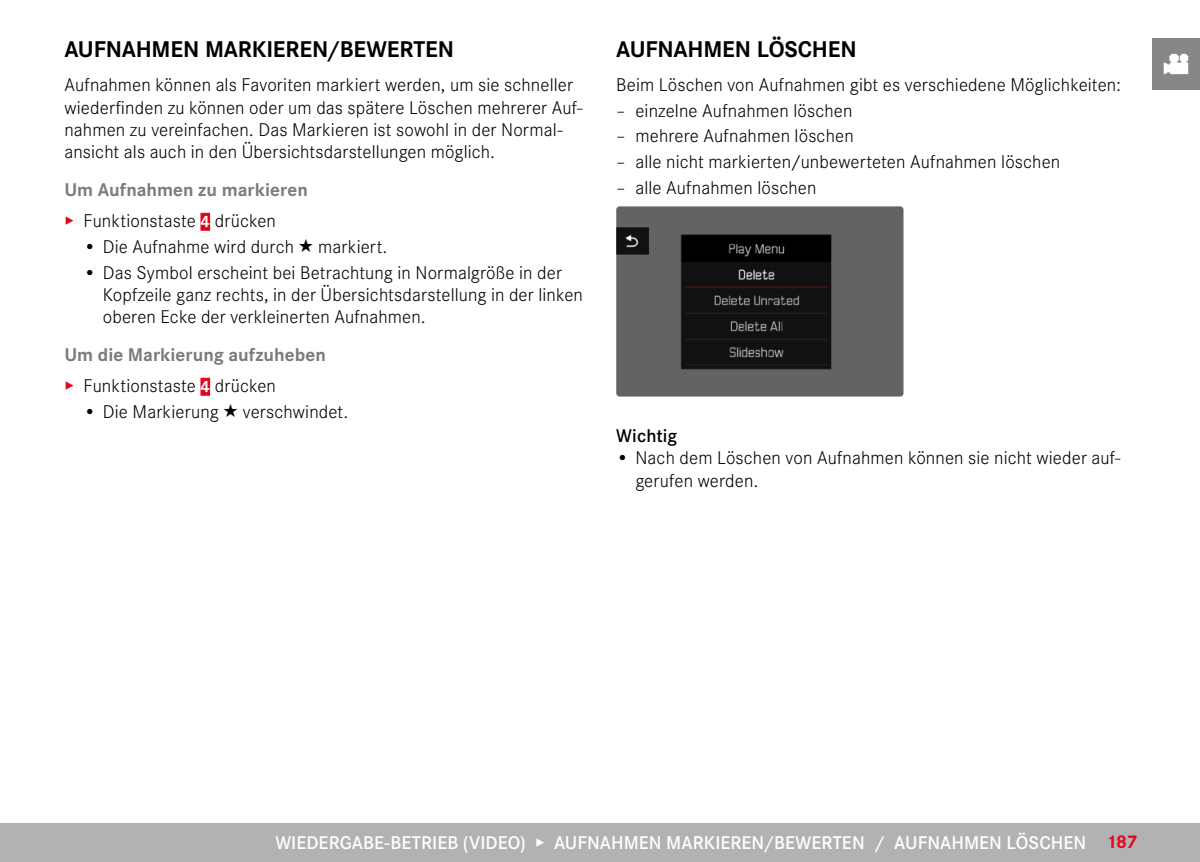
<style>
.page{position:relative;width:1200px;height:862px;background:#fff}
.page>*{position:absolute;margin:0;border:0;box-sizing:border-box;transform-origin:0 0}
.Heading____Heading_01{font:700 23.62px "Corporate S";letter-spacing:-.01em;color:#000}
.Text____Body_Text{font:300 19.12px/22.3px "Corporate S";letter-spacing:.005em;color:#000}
.t1{font:600 19.12px "Corporate S";letter-spacing:.005em;color:#fff}
.Text____Um_zu_zum_XXX{font:700 19.12px "Corporate S";color:#7c7b7b}
.Heading____Note_Heading{font:600 19.12px "Corporate S";letter-spacing:.005em;color:#000}
.s1{color:#e3051b}
.s2{font-weight:700;font-size:16.88px;color:#fff}
.s3{font-weight:700;color:#e3051b}
</style>
<div class="page">
<div style="left:0;top:823px;width:1199px;height:38px;background:#b3b2b2"></div>
<div style="left:1151px;top:38px;width:48px;height:51px;background:#878787"></div>
<img style="left:1163px;top:53px;width:26px;height:21px">
<div style="left:200px;top:213px;width:10px;height:18px;background:#e3051b"></div>
<div style="left:200px;top:377px;width:10px;height:18px;background:#e3051b"></div>
<div style="left:616px;top:206px;width:287px;height:190px;background:#646363;border-radius:3px"></div>
<img style="left:616px;top:206px;width:281px;height:190px">
<p class="Heading____Heading_01" style="left:64px;top:30px;width:391px">AUFNAHMEN MARKIEREN/BEWERTEN</p>
<p class="Text____Body_Text" style="left:64px;top:73px;width:519px">Aufnahmen können als Favoriten markiert werden, um sie schneller wiederfinden zu können oder um das spätere Löschen mehrerer Auf&shy;nahmen zu vereinfachen. Das Markieren ist sowohl in der Normal&shy;ansicht als auch in den Übersichtsdarstellungen möglich.</p>
<p class="Text____Um_zu_zum_XXX" style="left:64px;top:174px;width:245px">Um Aufnahmen zu markieren</p>
<p class="Text____Body_Text" style="left:64px;top:209px;width:213px"><span class="s1">▸</span> Funktionstaste <span class="s2">4</span> drücken</p>
<p class="Text____Body_Text" style="left:84px;top:234px;width:305px">• Die Aufnahme wird durch ★ markiert.</p>
<p class="Text____Body_Text" style="left:103px;top:260px;width:481px;text-indent:-19px">• Das Symbol erscheint bei Betrachtung in Normalgröße in der<br>Kopfzeile ganz rechts, in der Übersichtsdarstellung in der linken oberen Ecke der verkleinerten Aufnahmen.</p>
<p class="Text____Um_zu_zum_XXX" style="left:64px;top:339px;width:263px">Um die Markierung aufzuheben</p>
<p class="Text____Body_Text" style="left:64px;top:373px;width:213px"><span class="s1">▸</span> Funktionstaste <span class="s2">4</span> drücken</p>
<p class="Text____Body_Text" style="left:84px;top:399px;width:266px">• Die Markierung ★ verschwindet.</p>
<p class="Heading____Heading_01" style="left:616px;top:30px;width:242px">AUFNAHMEN LÖSCHEN</p>
<p class="Text____Body_Text" style="left:616px;top:73px;width:506px">Beim Löschen von Aufnahmen gibt es verschiedene Möglichkeiten:</p>
<p class="Text____Body_Text" style="left:616px;top:98px;width:238px">– einzelne Aufnahmen löschen</p>
<p class="Text____Body_Text" style="left:616px;top:124px;width:239px">– mehrere Aufnahmen löschen</p>
<p class="Text____Body_Text" style="left:616px;top:149px;width:445px">– alle nicht markierten/unbewerteten Aufnahmen löschen</p>
<p class="Text____Body_Text" style="left:616px;top:175px;width:202px">– alle Aufnahmen löschen</p>
<p class="Heading____Note_Heading" style="left:616px;top:421px;width:62px">Wichtig</p>
<p class="Text____Body_Text" style="left:635px;top:445px;width:486px;text-indent:-19px">• Nach dem Löschen von Aufnahmen können sie nicht wieder auf&shy;gerufen werden.</p>
<p class="t1" style="left:275px;top:827px;width:863px">WIEDERGABE-BETRIEB (VIDEO) ▸ AUFNAHMEN MARKIEREN/BEWERTEN / AUFNAHMEN LÖSCHEN <span class="s3">187</span></p>
</div>
